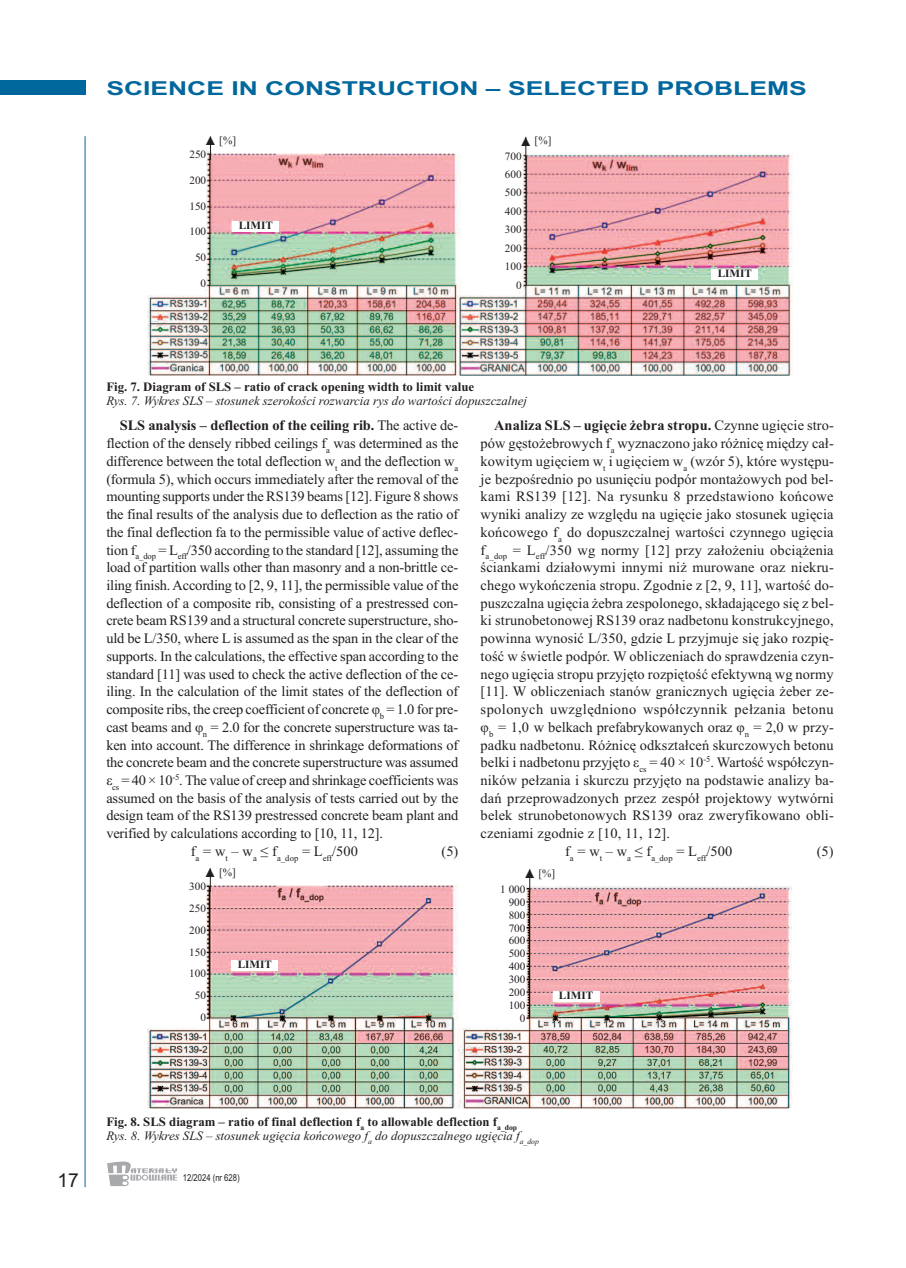
<style>
.page{position:relative;width:906px;height:1268px;background:#fff}
.page>*{position:absolute;margin:0;border:0;box-sizing:border-box;transform-origin:0 0}
.t1{font:700 19.2px "Arial";color:#00679d;scale:1.38 1}
.t2{font:19.2px "Arial";color:#231f20}
.t3{font:14.4px "Times New Roman";letter-spacing:-.01em;color:#231f20}
.t4{font:14.4px "Times New Roman";letter-spacing:.01em;color:#231f20}
.t5{font:700 14.4px "Times New Roman";letter-spacing:-.01em;color:#231f20}
.t6{font:14.4px "Times New Roman";letter-spacing:.015em;color:#231f20}
.t7{font:14.4px "Times New Roman";letter-spacing:.03em;color:#231f20}
.t8{font:14.4px "Times New Roman";letter-spacing:.02em;color:#231f20}
.t9{font:italic 12.75px/14.4px "Times New Roman";color:#231f20}
.t10{font:700 12.75px "Times New Roman";color:#231f20}
.t11{font:11.25px/12.9px "Times New Roman";color:#231f20;text-align:right}
.t12{font:700 11.25px "Times New Roman";color:#231f20}
.t13{font:9.6px "Arial";color:#231f20;scale:.8 1}
.s1{font-family:"Arial";font-size:12.75px}
.s2{font-weight:400}
.s3{font-weight:700;font-style:normal}
</style>
<div class="page">
<div style="left:0;top:81px;width:85px;height:14px;background:#00679d"></div>
<hr style="left:85px;top:136px;width:1px;height:1050px;background:#00679d">
<svg style="left:107px;top:1161px;width:70px;height:24px"></svg>
<img style="left:148px;top:147px;width:644px;height:229px">
<img style="left:148px;top:878px;width:644px;height:231px">
<div style="left:233px;top:221px;width:46px;height:11px;background:#fff"></div>
<div style="left:232px;top:960px;width:46px;height:10px;background:#fff"></div>
<div style="left:553px;top:991px;width:46px;height:10px;background:#fff"></div>
<div style="left:712px;top:269px;width:46px;height:11px;background:#fff"></div>
<div style="left:186px;top:150px;width:20px;height:139px;background:#fff"></div>
<div style="left:219px;top:136px;width:21px;height:13px;background:#fff"></div>
<svg style="left:210px;top:136px;width:1px;height:24px"></svg>
<div style="left:185px;top:882px;width:21px;height:141px;background:#fff"></div>
<div style="left:219px;top:867px;width:21px;height:14px;background:#fff"></div>
<svg style="left:210px;top:868px;width:1px;height:23px"></svg>
<div style="left:500px;top:884px;width:25px;height:139px;background:#fff"></div>
<div style="left:523px;top:868px;width:14px;height:11px;background:#fff"></div>
<div style="left:538px;top:868px;width:21px;height:14px;background:#fff"></div>
<svg style="left:529px;top:869px;width:1px;height:23px"></svg>
<div style="left:501px;top:152px;width:20px;height:139px;background:#fff"></div>
<div style="left:534px;top:136px;width:21px;height:14px;background:#fff"></div>
<svg style="left:525px;top:137px;width:1px;height:23px"></svg>
<h1 class="t1" style="left:106px;top:77px;width:509px">SCIENCE IN CONSTRUCTION – SELECTED PROBLEMS</h1>
<p class="t11" style="left:204px;top:133px;width:33px"><span class="s1">▲</span> [%]</p>
<p class="t11" style="left:189px;top:148px;width:18px">250</p>
<p class="t11" style="left:189px;top:173px;width:18px">200</p>
<p class="t11" style="left:189px;top:199px;width:18px">150</p>
<p class="t11" style="left:189px;top:225px;width:18px">100</p>
<p class="t11" style="left:195px;top:250px;width:13px">50</p>
<p class="t11" style="left:201px;top:276px;width:7px">0</p>
<p class="t12" style="left:239px;top:219px;width:36px">LIMIT</p>
<p class="t11" style="left:519px;top:134px;width:33px"><span class="s1">▲</span> [%]</p>
<p class="t11" style="left:505px;top:146px;width:18px;line-height:18.5px">700<br>600<br>500<br>400<br>300<br>200<br>100<br>0</p>
<p class="t10" style="left:106px;top:379px;width:369px">Fig. 7. Diagram of SLS – ratio of crack opening width to limit value</p>
<p class="t9" style="left:106px;top:393px;width:422px">Rys. 7. Wykres SLS – stosunek szerokości rozwarcia rys do wartości dopuszczalnej</p>
<p class="t12" style="left:718px;top:267px;width:36px">LIMIT</p>
<p class="t5" style="left:120px;top:417px;width:340px">SLS analysis – deflection of the ceiling rib. <span class="s2">The active de-</span></p>
<p class="t3" style="left:106px;top:434px;width:353px">flection of the densely ribbed ceilings f<sub>a</sub> was determined as the</p>
<p class="t3" style="left:106px;top:452px;width:353px">difference between the total deflection w<sub>t</sub> and the deflection w<sub>a</sub></p>
<p class="t3" style="left:106px;top:470px;width:353px">(formula 5), which occurs immediately after the removal of the</p>
<p class="t3" style="left:106px;top:488px;width:353px">mounting supports under the RS139 beams [12]. Figure 8 shows</p>
<p class="t3" style="left:106px;top:505px;width:353px">the final results of the analysis due to deflection as the ratio of</p>
<p class="t3" style="left:106px;top:523px;width:353px">the final deflection fa to the permissible value of active deflec-</p>
<p class="t3" style="left:106px;top:541px;width:353px">tion f<sub>a_dop</sub> = L<sub>eff</sub>/350 according to the standard [12], assuming the</p>
<p class="t3" style="left:106px;top:558px;width:353px">load of partition walls other than masonry and a non-brittle ce-</p>
<p class="t3" style="left:106px;top:576px;width:353px">iling finish.According to [2, 9, 11], the permissible value of the</p>
<p class="t3" style="left:106px;top:594px;width:353px">deflection of a composite rib, consisting of a prestressed con-</p>
<p class="t3" style="left:106px;top:612px;width:353px">crete beam RS139 and a structural concrete superstructure, sho-</p>
<p class="t3" style="left:106px;top:629px;width:353px">uld be L/350, where L is assumed as the span in the clear of the</p>
<p class="t3" style="left:106px;top:647px;width:353px">supports. In the calculations, the effective span according to the</p>
<p class="t3" style="left:106px;top:665px;width:353px">standard [11] was used to check the active deflection of the ce-</p>
<p class="t3" style="left:106px;top:682px;width:353px">iling. In the calculation of the limit states of the deflection of</p>
<p class="t3" style="left:106px;top:700px;width:353px">composite ribs, the creep coefficient of concrete φ<sub>b</sub> = 1.0 for pre-</p>
<p class="t3" style="left:106px;top:718px;width:353px">cast beams and φ<sub>n</sub> = 2.0 for the concrete superstructure was ta-</p>
<p class="t3" style="left:106px;top:736px;width:353px">ken into account. The difference in shrinkage deformations of</p>
<p class="t3" style="left:106px;top:753px;width:353px">the concrete beam and the concrete superstructure was assumed</p>
<p class="t3" style="left:106px;top:771px;width:353px">ε<sub>cs</sub> = 40 × 10<sup>-5</sup>. The value of creep and shrinkage coefficients was</p>
<p class="t3" style="left:106px;top:789px;width:353px">assumed on the basis of the analysis of tests carried out by the</p>
<p class="t3" style="left:106px;top:806px;width:353px">design team of the RS139 prestressed concrete beam plant and</p>
<p class="t3" style="left:106px;top:824px;width:278px">verified by calculations according to [10, 11, 12].</p>
<p class="t3" style="left:191px;top:842px;width:169px">f<sub>a</sub> = w<sub>t</sub> – w<sub>a</sub> ≤ f<sub>a_dop</sub> = L<sub>eff</sub>/500</p>
<p class="t3" style="left:441px;top:842px;width:18px">(5)</p>
<p class="t11" style="left:204px;top:865px;width:33px"><span class="s1">▲</span> [%]</p>
<p class="t11" style="left:189px;top:875px;width:18px;line-height:21.8px">300<br>250<br>200<br>150<br>100<br>50<br>0</p>
<p class="t12" style="left:238px;top:957px;width:36px">LIMIT</p>
<p class="t5" style="left:494px;top:417px;width:341px">Analiza SLS – ugięcie żebra stropu. <span class="s2">Czynne ugięcie stro-</span></p>
<p class="t3" style="left:480px;top:434px;width:355px">pów gęstożebrowych f<sub>a</sub> wyznaczono jako różnicę między cał-</p>
<p class="t4" style="left:480px;top:452px;width:355px">kowitym ugięciem w<sub>t</sub> i ugięciem w<sub>a</sub> (wzór 5), które występu-</p>
<p class="t3" style="left:480px;top:470px;width:354px">je bezpośrednio po usunięciu podpór montażowych pod bel-</p>
<p class="t8" style="left:480px;top:488px;width:354px">kami RS139 [12]. Na rysunku 8 przedstawiono końcowe</p>
<p class="t4" style="left:480px;top:505px;width:354px">wyniki analizy ze względu na ugięcie jako stosunek ugięcia</p>
<p class="t4" style="left:480px;top:523px;width:354px">końcowego f<sub>a</sub> do dopuszczalnej wartości czynnego ugięcia</p>
<p class="t6" style="left:480px;top:541px;width:354px">f<sub>a_dop</sub> = L<sub>eff</sub>/350 wg normy [12] przy założeniu obciążenia</p>
<p class="t4" style="left:480px;top:558px;width:355px">ściankami działowymi innymi niż murowane oraz niekru-</p>
<p class="t4" style="left:480px;top:576px;width:355px">chego wykończenia stropu. Zgodnie z [2, 9, 11], wartość do-</p>
<p class="t3" style="left:480px;top:594px;width:355px">puszczalna ugięcia żebra zespolonego, składającego się z bel-</p>
<p class="t4" style="left:480px;top:612px;width:354px">ki strunobetonowej RS139 oraz nadbetonu konstrukcyjnego,</p>
<p class="t4" style="left:480px;top:629px;width:355px">powinna wynosić L/350, gdzie L przyjmuje się jako rozpię-</p>
<p class="t4" style="left:480px;top:647px;width:355px">tość w świetle podpór. W obliczeniach do sprawdzenia czyn-</p>
<p class="t4" style="left:480px;top:665px;width:354px">nego ugięcia stropu przyjęto rozpiętość efektywną wg normy</p>
<p class="t4" style="left:480px;top:682px;width:355px">[11]. W obliczeniach stanów granicznych ugięcia żeber ze-</p>
<p class="t7" style="left:480px;top:700px;width:354px">spolonych uwzględniono współczynnik pełzania betonu</p>
<p class="t3" style="left:480px;top:718px;width:355px">φ<sub>b</sub> = 1,0 w belkach prefabrykowanych oraz φ<sub>n</sub> = 2,0 w przy-</p>
<p class="t4" style="left:480px;top:736px;width:354px">padku nadbetonu. Różnicę odkształceń skurczowych betonu</p>
<p class="t3" style="left:480px;top:753px;width:355px">belki i nadbetonu przyjęto ε<sub>cs</sub> = 40 × 10<sup>-5</sup>. Wartość współczyn-</p>
<p class="t4" style="left:480px;top:771px;width:355px">ników pełzania i skurczu przyjęto na podstawie analizy ba-</p>
<p class="t4" style="left:480px;top:789px;width:354px">dań przeprowadzonych przez zespół projektowy wytwórni</p>
<p class="t4" style="left:480px;top:806px;width:355px">belek strunobetonowych RS139 oraz zweryfikowano obli-</p>
<p class="t4" style="left:480px;top:824px;width:191px">czeniami zgodnie z [10, 11, 12].</p>
<p class="t3" style="left:565px;top:842px;width:169px">f<sub>a</sub> = w<sub>t</sub> – w<sub>a</sub> ≤ f<sub>a_dop</sub> = L<sub>eff</sub>/500</p>
<p class="t3" style="left:816px;top:842px;width:18px">(5)</p>
<p class="t11" style="left:523px;top:866px;width:33px"><span class="s1">▲</span> [%]</p>
<p class="t11" style="left:500px;top:882px;width:27px">1 000<br>900<br>800<br>700<br>600<br>500<br>400<br>300<br>200<br>100<br>0</p>
<p class="t12" style="left:559px;top:988px;width:36px">LIMIT</p>
<h1 class="t2" style="left:57px;top:1168px;width:23px">17</h1>
<p class="t9" style="left:106px;top:1113px;width:434px"><span class="s3">Fig. 8. SLS diagram – ratio of final deflection f</span><sub>a</sub> <span class="s3">to allowable deflection f</span><sub>a_dop<br></sub>Rys. 8. Wykres SLS – stosunek ugięcia końcowego f<sub>a</sub> do dopuszczalnego ugięcia f<sub>a_dop</sub></p>
<p class="t13" style="left:183px;top:1171px;width:72px">12/2024 (nr 628)</p>
</div>
